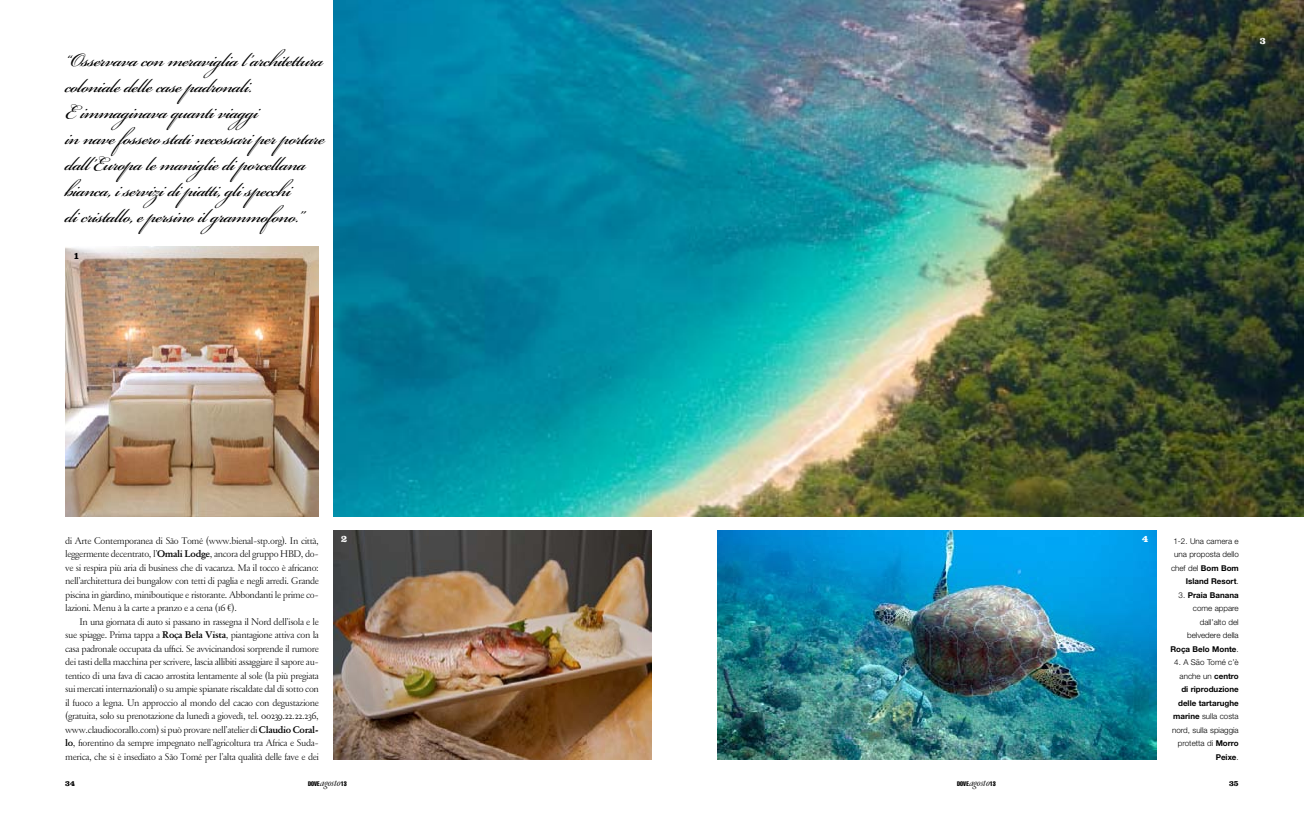
<style>
.page{position:relative;width:1304px;height:814px;background:#fff}
.page>*{position:absolute;margin:0;border:0;box-sizing:border-box;transform-origin:0 0}
.t1{font:30px/26px "Bickham Script Std";letter-spacing:-.025em;color:#000}
.t2{font:300 10.5px/13.5px "Garamond FB Text";letter-spacing:-.03em;color:#000;text-align:justify}
.t3{font:700 10px "Clarendon LT Std";color:#fff}
.t4{font:700 10px "Clarendon LT Std";color:#000}
.t5{font:300 8px/13.5px "Helvetica Neue LT Std";color:#000;text-align:right}
.t6{font:700 8px "Clarendon LT Std";color:#000}
.t7{font:6.5px "Helvetica LT Std Comp";color:#000}
.s1{font-weight:700}
.s2{font-family:"Garamond FB Display";font-style:italic;font-size:11px}
</style>
<div class="page">
<img style="left:333px;top:1px;width:970px;height:515px">
<img style="left:65px;top:246px;width:254px;height:270px">
<img style="left:333px;top:530px;width:319px;height:229px">
<img style="left:717px;top:530px;width:440px;height:229px">
<p class="t1" style="left:65px;top:43px;width:261px">“Osservava con meraviglia l’architettura coloniale delle case padronali.<br>E immaginava quanti viaggi<br>in nave fossero stati necessari per portare dall’Europa le maniglie di porcellana bianca, i servizi di piatti, gli specchi<br>di cristallo, e persino il grammofono.”</p>
<p class="t4" style="left:73px;top:249px;width:8px">1</p>
<p class="t3" style="left:1260px;top:35px;width:8px">3</p>
<p class="t2" style="left:65px;top:534px;width:255px">di Arte Contemporanea di São Tomé (www.bienal-stp.org). In città, leggermente decentrato, l’<span class="s1">Omali Lodge</span>, ancora del gruppo HBD, do&shy;ve si respira più aria di business che di vacanza. Ma il tocco è africano: nell’architettura dei bungalow con tetti di paglia e negli arredi. Grande piscina in giardino, miniboutique e ristorante. Abbondanti le prime co&shy;lazioni. Menu à la carte a pranzo e a cena (16 €).</p>
<p class="t2" style="left:65px;top:615px;width:255px;text-indent:14px">In una giornata di auto si passano in rassegna il Nord dell’isola e le sue spiagge. Prima tappa a <span class="s1">Roça Bela Vista</span>, piantagione attiva con la casa padronale occupata da uffici. Se avvicinandosi sorprende il rumore dei tasti della macchina per scrivere, lascia allibiti assaggiare il sapore au&shy;tentico di una fava di cacao arrostita lentamente al sole (la più pregiata sui mercati internazionali) o su ampie spianate riscaldate dal di sotto con il fuoco a legna. Un approccio al mondo del cacao con degustazione (gratuita, solo su prenotazione da lunedì a giovedì, tel. 00239.22.22.236, www.claudiocorallo.com) si può provare nell’atelier di <span class="s1">Claudio Coral&shy;lo</span>, fiorentino da sempre impegnato nell’agricoltura tra Africa e Suda&shy;merica, che si è insediato a São Tomé per l’alta qualità delle fave e dei</p>
<p class="t3" style="left:341px;top:532px;width:8px">2</p>
<p class="t3" style="left:1142px;top:532px;width:8px">4</p>
<p class="t5" style="left:1171px;top:534px;width:69px">1-2. Una camera e una proposta dello chef del <span class="s1">Bom Bom<br>Island Resort</span>.</p>
<p class="t5" style="left:1170px;top:588px;width:70px">3. <span class="s1">Praia Banana </span>come appare dall’alto del belvedere della<br><span class="s1">Roça Belo Monte</span>.</p>
<p class="t5" style="left:1172px;top:655px;width:68px">4. A São Tomé c’è anche un <span class="s1">centro di riproduzione delle tartarughe marine</span> sulla costa nord, sulla spiaggia protetta di <span class="s1">Morro<br>Peixe</span>.</p>
<p class="t6" style="left:65px;top:778px;width:11px">34</p>
<p class="t7" style="left:308px;top:779px;width:40px">DOVE<span class="s2">agosto</span>13</p>
<p class="t7" style="left:957px;top:779px;width:40px">DOVE<span class="s2">agosto</span>13</p>
<p class="t6" style="left:1229px;top:778px;width:11px">35</p>
</div>
